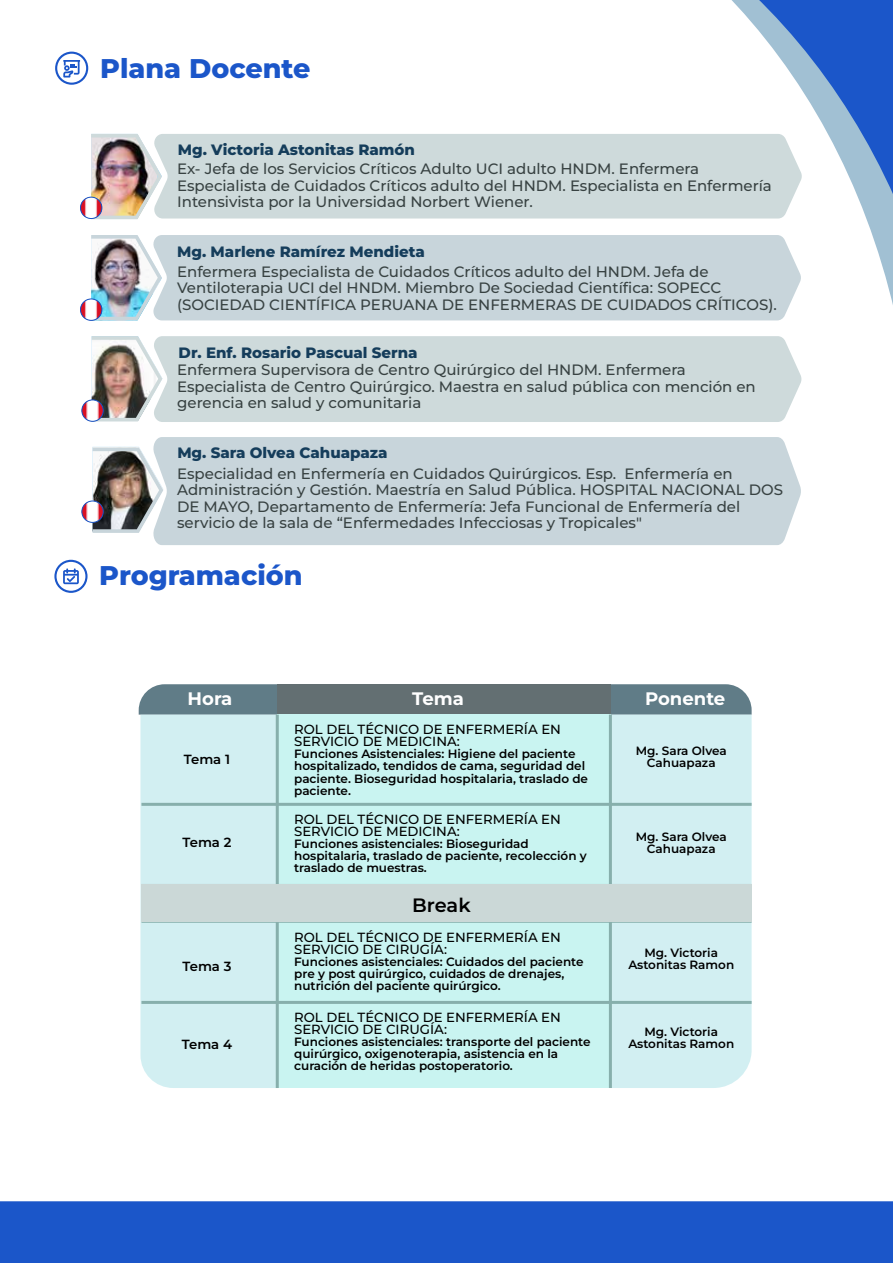
<style>
.page{position:relative;width:893px;height:1263px;background:#fff}
.page>*{position:absolute;margin:0;border:0;box-sizing:border-box;transform-origin:0 0}
.t1{font:800 27px "Montserrat";color:#1b56c9}
.t2{font:600 19.35px "Montserrat";letter-spacing:-.005em;color:#000}
.t3{font:700 18.15px "Montserrat";color:#fff}
.t4{font:500 15px/16.5px "Montserrat";color:#384242}
.t5{font:800 15px "Montserrat";color:#153d5b}
.t6{font:500 13.2px/12.1px "Montserrat";color:#000}
.t7{font:600 13.2px "Montserrat";color:#000}
.t8{font:600 12px/12px "Montserrat";color:#000}
</style>
<div class="page">
<svg style="left:68px;top:0;width:825px;height:560px"></svg>
<svg style="left:55px;top:52px;width:33px;height:33px"></svg>
<svg style="left:54px;top:560px;width:34px;height:33px"></svg>
<div style="left:162px;top:134px;width:640px;height:85px;background:#cedadb"></div>
<img style="left:91px;top:134px;width:71px;height:85px">
<div style="left:162px;top:235px;width:639px;height:85px;background:#c8d5db"></div>
<img style="left:91px;top:235px;width:71px;height:85px">
<div style="left:152px;top:336px;width:650px;height:86px;background:#cedadb"></div>
<img style="left:92px;top:336px;width:70px;height:85px">
<div style="left:152px;top:437px;width:649px;height:108px;background:#c8d5db"></div>
<img style="left:93px;top:447px;width:70px;height:86px">
<img style="left:81px;top:197px;width:21px;height:22px;border-radius:11px">
<div style="left:80px;top:197px;width:22px;height:22px;border:1px solid #1b56c9;border-radius:50%"></div>
<img style="left:81px;top:299px;width:21px;height:21px;border-radius:11px">
<div style="left:80px;top:299px;width:22px;height:22px;border:1px solid #1b56c9;border-radius:50%"></div>
<img style="left:82px;top:400px;width:21px;height:21px;border-radius:11px">
<div style="left:81px;top:399px;width:23px;height:23px;border:1px solid #1b56c9;border-radius:50%"></div>
<img style="left:82px;top:501px;width:21px;height:21px;border-radius:11px">
<div style="left:81px;top:501px;width:23px;height:22px;border:1px solid #1b56c9;border-radius:50%"></div>
<svg style="left:139px;top:684px;width:138px;height:31px;background:#68838d"></svg>
<svg style="left:611px;top:684px;width:141px;height:31px;background:#69838e"></svg>
<div style="left:277px;top:684px;width:333px;height:31px;background:#636f72"></div>
<div style="left:140px;top:715px;width:136px;height:373px;background:#d2eff2"></div>
<div style="left:612px;top:715px;width:140px;height:373px;background:#d2eff2"></div>
<div style="left:278px;top:715px;width:333px;height:373px;background:#c9f4f1"></div>
<hr style="left:276px;top:715px;width:3px;height:373px;background:#87afac">
<hr style="left:141px;top:803px;width:611px;height:3px;background:#87afac">
<hr style="left:141px;top:1001px;width:611px;height:3px;background:#87afac">
<hr style="left:141px;top:884px;width:611px;height:3px;background:#87afac">
<hr style="left:141px;top:920px;width:611px;height:3px;background:#87afac">
<hr style="left:609px;top:715px;width:3px;height:373px;background:#87afac">
<div style="left:141px;top:885px;width:611px;height:37px;background:#cbd8d7"></div>
<div style="left:0;top:1201px;width:893px;height:62px;background:#1b56c9"></div>
<h1 class="t1" style="left:100px;top:48px;width:212px">Plana Docente</h1>
<p class="t5" style="left:178px;top:139px;width:239px">Mg. Victoria Astonitas Ramón</p>
<p class="t4" style="left:177px;top:160px;width:596px">Ex- Jefa de los Servicios Críticos Adulto UCI adulto HNDM. Enfermera<br>Especialista de Cuidados Críticos adulto del HNDM. Especialista en Enfermería<br>Intensivista por la Universidad Norbert Wiener.</p>
<p class="t5" style="left:177px;top:241px;width:249px">Mg. Marlene Ramírez Mendieta</p>
<p class="t4" style="left:177px;top:263px;width:601px">Enfermera Especialista de Cuidados Críticos adulto del HNDM. Jefa de<br>Ventiloterapia UCI del HNDM. Miembro De Sociedad Científica: SOPECC (SOCIEDAD CIENTÍFICA PERUANA DE ENFERMERAS DE CUIDADOS CRÍTICOS).</p>
<p class="t5" style="left:179px;top:341px;width:241px">Dr. Enf. Rosario Pascual Serna</p>
<p class="t4" style="left:177px;top:361px;width:580px">Enfermera Supervisora de Centro Quirúrgico del HNDM. Enfermera<br>Especialista de Centro Quirúrgico. Maestra en salud pública con mención en gerencia en salud y comunitaria</p>
<p class="t5" style="left:177px;top:442px;width:212px">Mg. Sara Olvea Cahuapaza</p>
<p class="t4" style="left:177px;top:464px;width:607px">Especialidad en Enfermería en Cuidados Quirúrgicos. Esp. Enfermería en Administración y Gestión. Maestría en Salud Pública. HOSPITAL NACIONAL DOS DE MAYO, Departamento de Enfermería: Jefa Funcional de Enfermería del servicio de la sala de “Enfermedades Infecciosas y Tropicales"</p>
<h1 class="t1" style="left:99px;top:556px;width:205px">Programación</h1>
<p class="t3" style="left:188px;top:686px;width:46px">Hora</p>
<p class="t3" style="left:412px;top:685px;width:53px">Tema</p>
<p class="t3" style="left:645px;top:686px;width:82px">Ponente</p>
<p class="t7" style="left:184px;top:750px;width:48px">Tema 1</p>
<p class="t7" style="left:183px;top:833px;width:50px">Tema 2</p>
<p class="t7" style="left:183px;top:957px;width:50px">Tema 3</p>
<p class="t7" style="left:182px;top:1035px;width:52px">Tema 4</p>
<p class="t6" style="left:294px;top:723px;width:268px">ROL DEL TÉCNICO DE ENFERMERÍA EN<br>SERVICIO DE MEDICINA:</p>
<p class="t8" style="left:294px;top:748px;width:295px">Funciones Asistenciales: Higiene del paciente hospitalizado, tendidos de cama, seguridad del paciente. Bioseguridad hospitalaria, traslado de paciente.</p>
<p class="t6" style="left:294px;top:813px;width:268px">ROL DEL TÉCNICO DE ENFERMERÍA EN<br>SERVICIO DE MEDICINA:</p>
<p class="t8" style="left:294px;top:837px;width:294px">Funciones asistenciales: Bioseguridad hospitalaria, traslado de paciente, recolección y traslado de muestras.</p>
<p class="t2" style="left:412px;top:891px;width:60px">Break</p>
<p class="t6" style="left:294px;top:930px;width:268px">ROL DEL TÉCNICO DE ENFERMERÍA EN<br>SERVICIO DE CIRUGÍA:</p>
<p class="t8" style="left:294px;top:955px;width:291px">Funciones asistenciales: Cuidados del paciente pre y post quirúrgico, cuidados de drenajes, nutrición del paciente quirúrgico.</p>
<p class="t6" style="left:294px;top:1011px;width:268px">ROL DEL TÉCNICO DE ENFERMERÍA EN<br>SERVICIO DE CIRUGÍA:</p>
<p class="t8" style="left:294px;top:1035px;width:298px">Funciones asistenciales: transporte del paciente quirúrgico, oxigenoterapia, asistencia en la curación de heridas postoperatorio.</p>
<p class="t8" style="left:636px;top:744px;width:92px;text-align:center">Mg. Sara Olvea<br>Cahuapaza</p>
<p class="t8" style="left:636px;top:830px;width:92px;text-align:center">Mg. Sara Olvea<br>Cahuapaza</p>
<p class="t8" style="left:628px;top:946px;width:107px;text-align:center">Mg. Victoria<br>Astonitas Ramon</p>
<p class="t8" style="left:628px;top:1025px;width:107px;text-align:center">Mg. Victoria<br>Astonitas Ramon</p>
</div>
